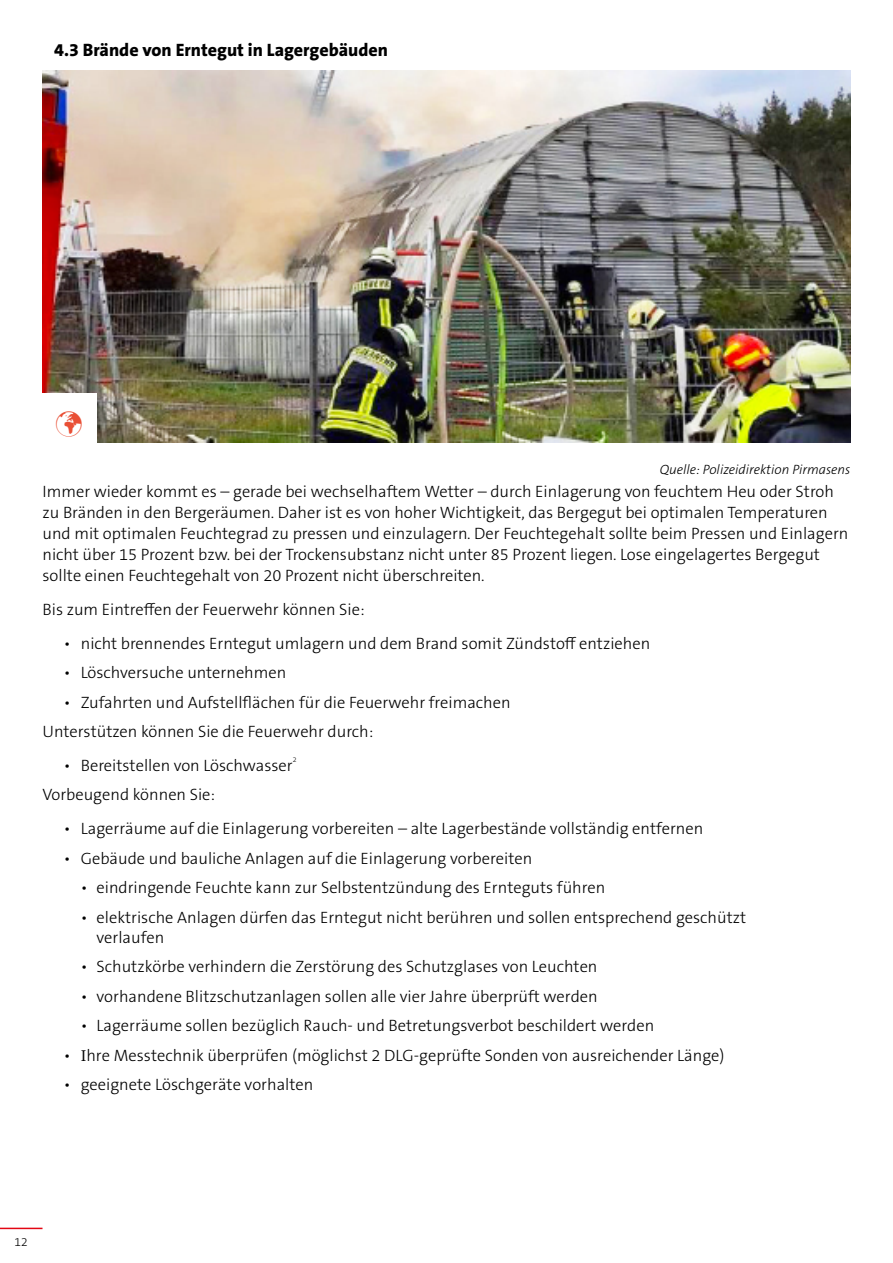
<style>
.page{position:relative;width:893px;height:1263px;background:#fff}
.page>*{position:absolute;margin:0;border:0;box-sizing:border-box;transform-origin:0 0}
.Kapitel_-_2__Ebene{font:800 18px "The Sans B W8";color:#000}
.Absatz_-_Punktaufzäh{font:300 16.5px/19.8px "The Sans B W3";color:#000}
.Absatz{font:300 16.5px/21px "The Sans B W3";color:#000}
.Bildunterschrift{font:italic 300 13.5px "The Sans B W3";color:#000}
.t1{font:300 12px "The Sans B W3";color:#000}
.Absatz_-_Punktaufzäh-2{font:300 7.05px "The Sans B W3";color:#000}
.s1{font-family:"Minion Pro";font-weight:400}
</style>
<div class="page">
<hr style="left:0;top:1228px;width:43px;height:1px;background:#e30613">
<img style="left:43px;top:70px;width:807px;height:373px">
<div style="left:41px;top:393px;width:56px;height:56px;background:#fff"></div>
<p class="Kapitel_-_2__Ebene" style="left:54px;top:38px;width:335px">4.3 Brände von Erntegut in Lagergebäuden</p>
<p class="Bildunterschrift" style="left:660px;top:462px;width:192px">Quelle: Polizeidirektion Pirmasens</p>
<p class="Absatz" style="left:43px;top:481px;width:807px">Immer wieder kommt es – gerade bei wechselhaftem Wetter – durch Einlagerung von feuchtem Heu oder Stroh zu Bränden in den Bergeräumen. Daher ist es von hoher Wichtigkeit, das Bergegut bei optimalen Temperaturen und mit optimalen Feuchtegrad zu pressen und einzulagern. Der Feuchtegehalt sollte beim Pressen und Einlagern nicht über 15 Prozent bzw. bei der Trockensubstanz nicht unter 85 Prozent liegen. Lose eingelagertes Bergegut sollte einen Feuchtegehalt von 20 Prozent nicht überschreiten.</p>
<p class="Absatz" style="left:43px;top:599px;width:324px">Bis zum Eintreffen der Feuerwehr können Sie:</p>
<p class="Absatz_-_Punktaufzäh" style="left:64px;top:633px;width:588px">• nicht brennendes Erntegut umlagern und dem Brand somit Zündstoff entziehen</p>
<p class="Absatz_-_Punktaufzäh" style="left:64px;top:663px;width:224px">• Löschversuche unternehmen</p>
<p class="Absatz_-_Punktaufzäh" style="left:64px;top:692px;width:448px">• Zufahrten und Aufstellflächen für die Feuerwehr freimachen</p>
<p class="Absatz" style="left:43px;top:721px;width:332px">Unterstützen können Sie die Feuerwehr durch:</p>
<p class="Absatz_-_Punktaufzäh" style="left:64px;top:756px;width:230px">• Bereitstellen von Löschwasser</p>
<p class="Absatz_-_Punktaufzäh-2" style="left:293px;top:755px;width:5px">2</p>
<p class="Absatz" style="left:43px;top:784px;width:174px">Vorbeugend können Sie:</p>
<p class="Absatz_-_Punktaufzäh" style="left:64px;top:819px;width:641px">• Lagerräume auf die Einlagerung vorbereiten – alte Lagerbestände vollständig entfernen</p>
<p class="Absatz_-_Punktaufzäh" style="left:64px;top:848px;width:470px">• Gebäude und bauliche Anlagen auf die Einlagerung vorbereiten</p>
<p class="Absatz_-_Punktaufzäh" style="left:81px;top:878px;width:526px">• eindringende Feuchte kann zur Selbstentzündung des Ernteguts führen</p>
<p class="Absatz_-_Punktaufzäh" style="left:97px;top:907px;width:651px;text-indent:-16px">• elektrische Anlagen dürfen das Erntegut nicht berühren und sollen entsprechend geschützt verlaufen</p>
<p class="Absatz_-_Punktaufzäh" style="left:81px;top:957px;width:518px">• Schutzkörbe verhindern die Zerstörung des Schutzglases von Leuchten</p>
<p class="Absatz_-_Punktaufzäh" style="left:81px;top:986px;width:518px">• vorhandene Blitzschutzanlagen sollen alle vier Jahre überprüft werden</p>
<p class="Absatz_-_Punktaufzäh" style="left:81px;top:1016px;width:575px">• Lagerräume sollen bezüglich Rauch- und Betretungsverbot beschildert werden</p>
<p class="Absatz_-_Punktaufzäh" style="left:64px;top:1045px;width:662px">• <span class="s1">I</span>hre Messtechnik überprüfen (möglichst 2 DLG-geprüfte Sonden von ausreichender Länge)</p>
<p class="Absatz_-_Punktaufzäh" style="left:64px;top:1075px;width:251px">• geeignete Löschgeräte vorhalten</p>
<p class="t1" style="left:15px;top:1234px;width:15px">12</p>
</div>
